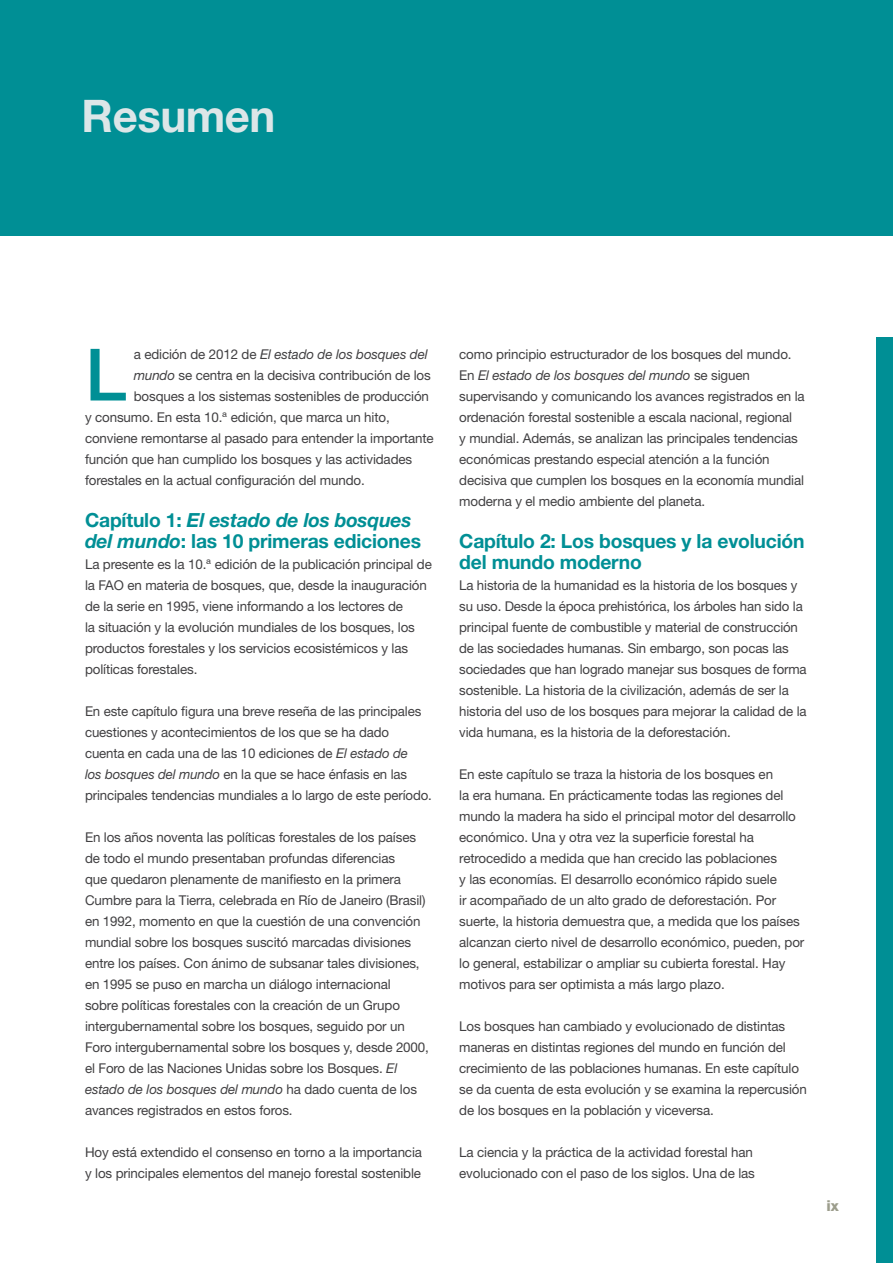
<style>
.page{position:relative;width:893px;height:1263px;background:#fff}
.page>*{position:absolute;margin:0;border:0;box-sizing:border-box;transform-origin:0 0}
.t1{font:500 72.3px "Helvetica Neue LT Std";color:#008f95}
.t2{font:700 45px "Helvetica Neue LT Std";letter-spacing:-.01em;color:#dce6e8}
.t3{font:700 19.5px/21px "Helvetica Neue LT Std";letter-spacing:-.01em;color:#008f95}
.t4{font:800 15px "Helvetica Neue LT Std";color:#9c9d8c}
.t5{font:13.5px/21px "Helvetica Neue LT Std";letter-spacing:-.01em;color:#414042}
.t6{font:italic 13.5px "Helvetica Neue LT Std";letter-spacing:-.01em;color:#414042}
.s1{font-style:normal}
.s2{font-style:italic}
</style>
<div class="page">
<div style="left:876px;top:337px;width:17px;height:926px;background:#008f95"></div>
<div style="left:0;top:0;width:893px;height:235px;background:#008f95"></div>
<h2 class="t2" style="left:82px;top:88px;width:195px">Resumen</h2>
<h1 class="t1" style="left:85px;top:332px;width:43px">L</h1>
<p class="t6" style="left:134px;top:346px;width:295px"><span class="s1">a edición de 2012 de</span> El estado de los bosques del</p>
<p class="t5" style="left:134px;top:364px;width:298px"><span class="s2">mundo</span> se centra en la decisiva contribución de los</p>
<p class="t5" style="left:134px;top:385px;width:297px">bosques a los sistemas sostenibles de producción</p>
<p class="t5" style="left:85px;top:406px;width:306px">y consumo. En esta 10.ª edición, que marca un hito,</p>
<p class="t5" style="left:85px;top:427px;width:350px">conviene remontarse al pasado para entender la importante</p>
<p class="t5" style="left:85px;top:448px;width:329px">función que han cumplido los bosques y las actividades</p>
<p class="t5" style="left:85px;top:469px;width:281px">forestales en la actual configuración del mundo.</p>
<h3 class="t3" style="left:85px;top:509px;width:337px">Capítulo 1: <span class="s2">El estado de los bosques del mundo</span>: las 10 primeras ediciones</h3>
<p class="t5" style="left:85px;top:553px;width:348px">La presente es la 10.ª edición de la publicación principal de la FAO en materia de bosques, que, desde la inauguración de la serie en 1995, viene informando a los lectores de<br>la situación y la evolución mundiales de los bosques, los productos forestales y los servicios ecosistémicos y las políticas forestales.</p>
<p class="t5" style="left:85px;top:700px;width:348px">En este capítulo figura una breve reseña de las principales cuestiones y acontecimientos de los que se ha dado cuenta en cada una de las 10 ediciones de <span class="s2">El estado de<br>los bosques del mundo</span> en la que se hace énfasis en las principales tendencias mundiales a lo largo de este período.</p>
<p class="t5" style="left:85px;top:826px;width:345px">En los años noventa las políticas forestales de los países de todo el mundo presentaban profundas diferencias<br>que quedaron plenamente de manifiesto en la primera Cumbre para la Tierra, celebrada en Río de Janeiro (Brasil) en 1992, momento en que la cuestión de una convención mundial sobre los bosques suscitó marcadas divisiones entre los países. Con ánimo de subsanar tales divisiones, en 1995 se puso en marcha un diálogo internacional<br>sobre políticas forestales con la creación de un Grupo intergubernamental sobre los bosques, seguido por un Foro intergubernamental sobre los bosques y, desde 2000, el Foro de las Naciones Unidas sobre los Bosques. <span class="s2">El estado de los bosques del mundo</span> ha dado cuenta de los avances registrados en estos foros.</p>
<p class="t5" style="left:85px;top:1141px;width:338px">Hoy está extendido el consenso en torno a la importancia y los principales elementos del manejo forestal sostenible</p>
<p class="t5" style="left:459px;top:343px;width:347px">como principio estructurador de los bosques del mundo.<br>En <span class="s2">El estado de los bosques del mundo</span> se siguen supervisando y comunicando los avances registrados en la ordenación forestal sostenible a escala nacional, regional<br>y mundial. Además, se analizan las principales tendencias económicas prestando especial atención a la función decisiva que cumplen los bosques en la economía mundial moderna y el medio ambiente del planeta.</p>
<h3 class="t3" style="left:459px;top:530px;width:347px">Capítulo 2: Los bosques y la evolución del mundo moderno</h3>
<p class="t5" style="left:459px;top:574px;width:349px">La historia de la humanidad es la historia de los bosques y su uso. Desde la época prehistórica, los árboles han sido la principal fuente de combustible y material de construcción de las sociedades humanas. Sin embargo, son pocas las sociedades que han logrado manejar sus bosques de forma sostenible. La historia de la civilización, además de ser la historia del uso de los bosques para mejorar la calidad de la vida humana, es la historia de la deforestación.</p>
<p class="t5" style="left:459px;top:763px;width:347px">En este capítulo se traza la historia de los bosques en<br>la era humana. En prácticamente todas las regiones del mundo la madera ha sido el principal motor del desarrollo económico. Una y otra vez la superficie forestal ha retrocedido a medida que han crecido las poblaciones<br>y las economías. El desarrollo económico rápido suele<br>ir acompañado de un alto grado de deforestación. Por suerte, la historia demuestra que, a medida que los países alcanzan cierto nivel de desarrollo económico, pueden, por lo general, estabilizar o ampliar su cubierta forestal. Hay motivos para ser optimista a más largo plazo.</p>
<p class="t5" style="left:459px;top:1015px;width:349px">Los bosques han cambiado y evolucionado de distintas maneras en distintas regiones del mundo en función del crecimiento de las poblaciones humanas. En este capítulo se da cuenta de esta evolución y se examina la repercusión de los bosques en la población y viceversa.</p>
<p class="t5" style="left:459px;top:1141px;width:297px">La ciencia y la práctica de la actividad forestal han evolucionado con el paso de los siglos. Una de las</p>
<p class="t4" style="left:826px;top:1197px;width:14px">ix</p>
</div>
